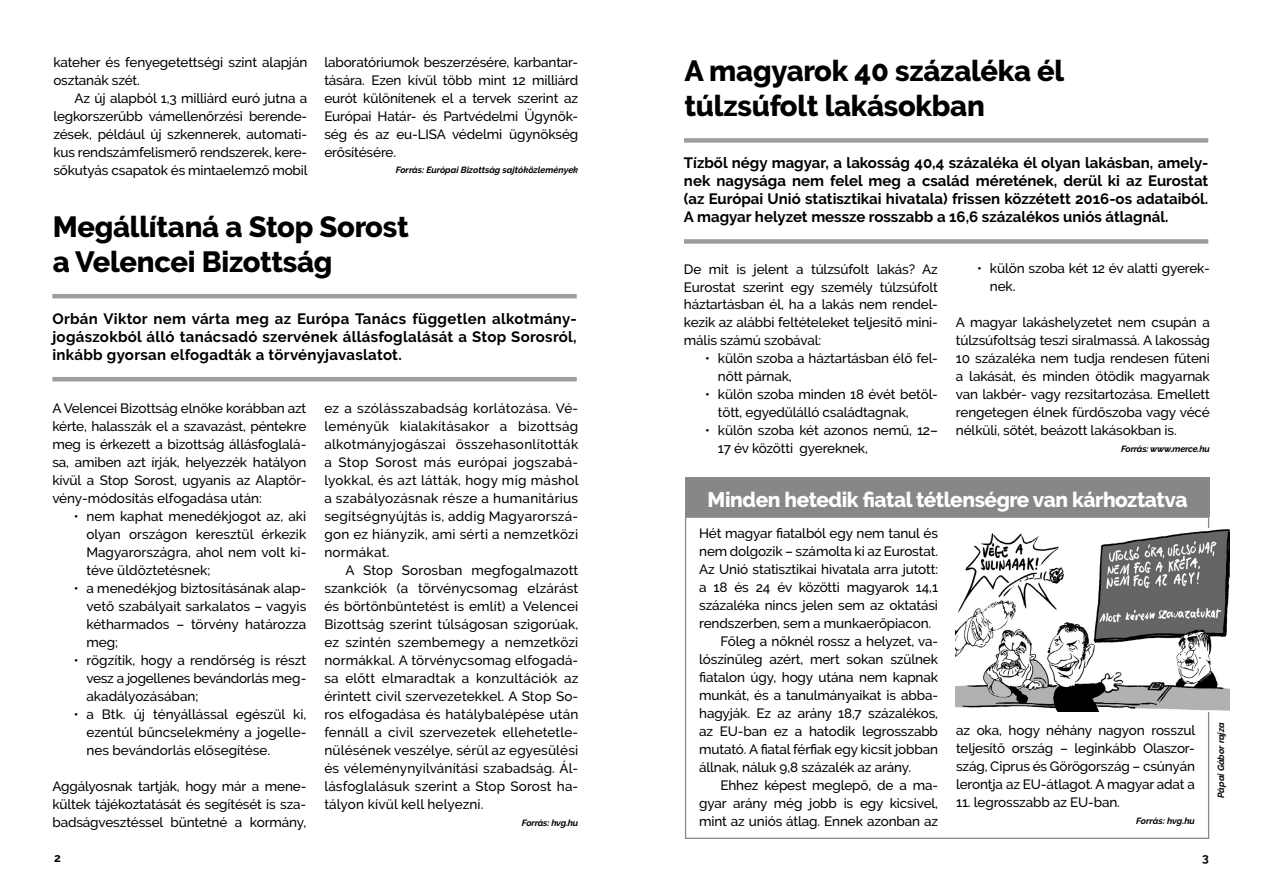
<style>
.page{position:relative;width:1263px;height:893px;background:#fff}
.page>*{position:absolute;margin:0;border:0;box-sizing:border-box;transform-origin:0 0}
.t1{font:800 29.1px/35px "Raleway";letter-spacing:-.01em;color:#000}
.t2{font:800 21px "Raleway";letter-spacing:-.02em;color:#fff}
.t3{font:700 15px/18px "Raleway";color:#000;text-align:justify}
.t4{font:500 13.5px/18px "Raleway";letter-spacing:-.01em;color:#000;text-align:justify}
.t5{font:700 12px "Raleway";color:#000}
.t6{font:italic 700 9px "Raleway";letter-spacing:-.005em;color:#000}
.t7{font:italic 700 9px "Raleway";letter-spacing:-.025em;color:#000}
</style>
<div class="page">
<div style="left:684px;top:138px;width:524px;height:5px;background:#9d9d9c"></div>
<div style="left:684px;top:239px;width:524px;height:5px;background:#9d9d9c"></div>
<div style="left:685px;top:477px;width:525px;height:39px;background:#878787"></div>
<hr style="left:52px;top:294px;width:525px;height:4px;background:#9d9d9c">
<hr style="left:52px;top:377px;width:525px;height:4px;background:#9d9d9c">
<img style="left:956px;top:529px;width:273px;height:182px">
<p class="t4" style="left:53px;top:53px;width:255px">kateher és fenyegetettségi szint alapján osztanák szét.</p>
<p class="t4" style="left:53px;top:89px;width:256px;text-indent:21px">Az új alapból 1,3 milliárd euró jutna a legkorszerűbb vámellenőrzési berende&shy;zések, például új szkennerek, automati&shy;kus rendszámfelismerő rendszerek, kere&shy;sőkutyás csapatok és mintaelemző mobil</p>
<p class="t4" style="left:324px;top:53px;width:255px">laboratóriumok beszerzésére, karbantar&shy;tására. Ezen kívül több mint 12 milliárd eurót különítenek el a tervek szerint az Európai Határ- és Partvédelmi Ügynök&shy;ség és az eu-LISA védelmi ügynökség erősítésére.</p>
<p class="t6" style="left:396px;top:165px;width:184px">Forrás: Európai Bizottság sajtóközlemények</p>
<h1 class="t1" style="left:53px;top:210px;width:357px">Megállítaná a Stop Sorost a Velencei Bizottság</h1>
<p class="t3" style="left:52px;top:310px;width:526px">Orbán Viktor nem várta meg az Európa Tanács független alkotmány&shy;jogászokból álló tanácsadó szervének állásfoglalását a Stop Sorosról, inkább gyorsan elfogadták a törvényjavaslatot.</p>
<p class="t4" style="left:52px;top:399px;width:255px">A Velencei Bizottság elnöke korábban azt kérte, halasszák el a szavazást, péntekre meg is érkezett a bizottság állásfoglalá&shy;sa, amiben azt írják, helyezzék hatályon kívül a Stop Sorost, ugyanis az Alaptör&shy;vény-módosítás elfogadása után:</p>
<p class="t4" style="left:86px;top:507px;width:221px;text-indent:-13px">• nem kaphat menedékjogot az, aki olyan országon keresztül érkezik Magyarországra, ahol nem volt ki&shy;téve üldöztetésnek;</p>
<p class="t4" style="left:86px;top:579px;width:221px;text-indent:-13px">• a menedékjog biztosításának alap&shy;vető szabályait sarkalatos – vagyis kétharmados – törvény határozza meg;</p>
<p class="t4" style="left:86px;top:651px;width:221px;text-indent:-13px">• rögzítik, hogy a rendőrség is részt vesz a jogellenes bevándorlás meg&shy;akadályozásában;</p>
<p class="t4" style="left:86px;top:705px;width:221px;text-indent:-13px">• a Btk. új tényállással egészül ki, ezentúl bűncselekmény a jogelle&shy;nes bevándorlás elősegítése.</p>
<p class="t4" style="left:52px;top:777px;width:255px">Aggályosnak tartják, hogy már a mene&shy;kültek tájékoztatását és segítését is sza&shy;badságvesztéssel büntetné a kormány,</p>
<p class="t4" style="left:324px;top:399px;width:256px">ez a szólásszabadság korlátozása. Vé&shy;leményük kialakításakor a bizottság alkotmányjogászai összehasonlították a Stop Sorost más európai jogszabá&shy;lyokkal, és azt látták, hogy míg máshol a szabályozásnak része a humanitárius segítségnyújtás is, addig Magyarorszá&shy;gon ez hiányzik, ami sérti a nemzetközi normákat.</p>
<p class="t4" style="left:324px;top:561px;width:255px;text-indent:21px">A Stop Sorosban megfogalmazott szankciók (a törvénycsomag elzárást és börtönbüntetést is említ) a Velencei Bizottság szerint túlságosan szigorúak, ez szintén szembemegy a nemzetközi normákkal. A törvénycsomag elfogadá&shy;sa előtt elmaradtak a konzultációk az érintett civil szervezetekkel. A Stop So&shy;ros elfogadása és hatálybalépése után fennáll a civil szervezetek ellehetetle&shy;nülésének veszélye, sérül az egyesülési és véleménynyilvánítási szabadság. Ál&shy;lásfoglalásuk szerint a Stop Sorost ha&shy;tályon kívül kell helyezni.</p>
<p class="t7" style="left:522px;top:817px;width:58px">Forrás: hvg.hu</p>
<h1 class="t1" style="left:684px;top:54px;width:381px">A magyarok 40 százaléka él túlzsúfolt lakásokban</h1>
<p class="t3" style="left:684px;top:154px;width:526px">Tízből négy magyar, a lakosság 40,4 százaléka él olyan lakásban, amely&shy;nek nagysága nem felel meg a család méretének, derül ki az Eurostat (az Európai Unió statisztikai hivatala) frissen közzétett 2016-os adataiból.<br>A magyar helyzet messze rosszabb a 16,6 százalékos uniós átlagnál.</p>
<p class="t4" style="left:684px;top:260px;width:255px">De mit is jelent a túlzsúfolt lakás? Az Eurostat szerint egy személy túlzsúfolt háztartásban él, ha a lakás nem rendel&shy;kezik az alábbi feltételeket teljesítő mini&shy;mális számú szobával:</p>
<p class="t4" style="left:718px;top:350px;width:221px;text-indent:-13px">• külön szoba a háztartásban élő fel&shy;nőtt párnak,</p>
<p class="t4" style="left:718px;top:386px;width:221px;text-indent:-13px">• külön szoba minden 18 évét betöl&shy;tött, egyedülálló családtagnak,</p>
<p class="t4" style="left:718px;top:422px;width:221px;text-indent:-13px">• külön szoba két azonos nemű, 12–<br>17 év közötti gyereknek,</p>
<p class="t4" style="left:990px;top:260px;width:221px;text-indent:-13px">• külön szoba két 12 év alatti gyerek&shy;nek.</p>
<p class="t4" style="left:956px;top:314px;width:255px">A magyar lakáshelyzetet nem csupán a túlzsúfoltság teszi siralmassá. A lakosság 10 százaléka nem tudja rendesen fűteni a lakását, és minden ötödik magyarnak van lakbér- vagy rezsitartozása. Emellett rengetegen élnek fürdőszoba vagy vécé nélküli, sötét, beázott lakásokban is.</p>
<p class="t6" style="left:1121px;top:444px;width:90px">Forrás: www.merce.hu</p>
<h2 class="t2" style="left:708px;top:488px;width:481px">Minden hetedik fiatal tétlenségre van kárhoztatva</h2>
<p class="t4" style="left:699px;top:524px;width:240px">Hét magyar fiatalból egy nem tanul és</p>
<p class="t4" style="left:699px;top:542px;width:240px">nem dolgozik – számolta ki az Eurostat.</p>
<p class="t4" style="left:699px;top:560px;width:240px">Az Unió statisztikai hivatala arra jutott:</p>
<p class="t4" style="left:699px;top:578px;width:240px">a 18 és 24 év közötti magyarok 14,1</p>
<p class="t4" style="left:699px;top:596px;width:240px">százaléka nincs jelen sem az oktatási</p>
<p class="t4" style="left:699px;top:614px;width:234px">rendszerben, sem a munkaerőpiacon.</p>
<p class="t4" style="left:720px;top:632px;width:219px">Főleg a nőknél rossz a helyzet, va-</p>
<p class="t4" style="left:699px;top:650px;width:240px">lószínűleg azért, mert sokan szülnek</p>
<p class="t4" style="left:699px;top:668px;width:240px">fiatalon úgy, hogy utána nem kapnak</p>
<p class="t4" style="left:699px;top:686px;width:240px">munkát, és a tanulmányaikat is abba-</p>
<p class="t4" style="left:699px;top:704px;width:240px">hagyják. Ez az arány 18,7 százalékos,</p>
<p class="t4" style="left:699px;top:722px;width:240px">az EU-ban ez a hatodik legrosszabb</p>
<p class="t4" style="left:699px;top:740px;width:240px">mutató. A fiatal férfiak egy kicsit jobban</p>
<p class="t4" style="left:699px;top:758px;width:214px">állnak, náluk 9,8 százalék az arány.</p>
<p class="t4" style="left:720px;top:776px;width:219px">Ehhez képest meglepő, de a ma-</p>
<p class="t4" style="left:699px;top:794px;width:240px">gyar arány még jobb is egy kicsivel,</p>
<p class="t4" style="left:699px;top:812px;width:240px">mint az uniós átlag. Ennek azonban az</p>
<p class="t4" style="left:956px;top:721px;width:241px">az oka, hogy néhány nagyon rosszul teljesítő ország – leginkább Olaszor&shy;szág, Ciprus és Görögország – csúnyán lerontja az EU-átlagot. A magyar adat a</p>
<p class="t4" style="left:956px;top:793px;width:165px">11. legrosszabb az EU-ban.</p>
<p class="t6" style="left:1136px;top:815px;width:60px">Forrás: hvg.hu</p>
<p class="t6" style="left:1216px;top:798px;width:77px;rotate:-90deg">Pápai Gábor rajza</p>
<p class="t5" style="left:54px;top:851px;width:8px">2</p>
<p class="t5" style="left:1202px;top:851px;width:8px">3</p>
</div>
